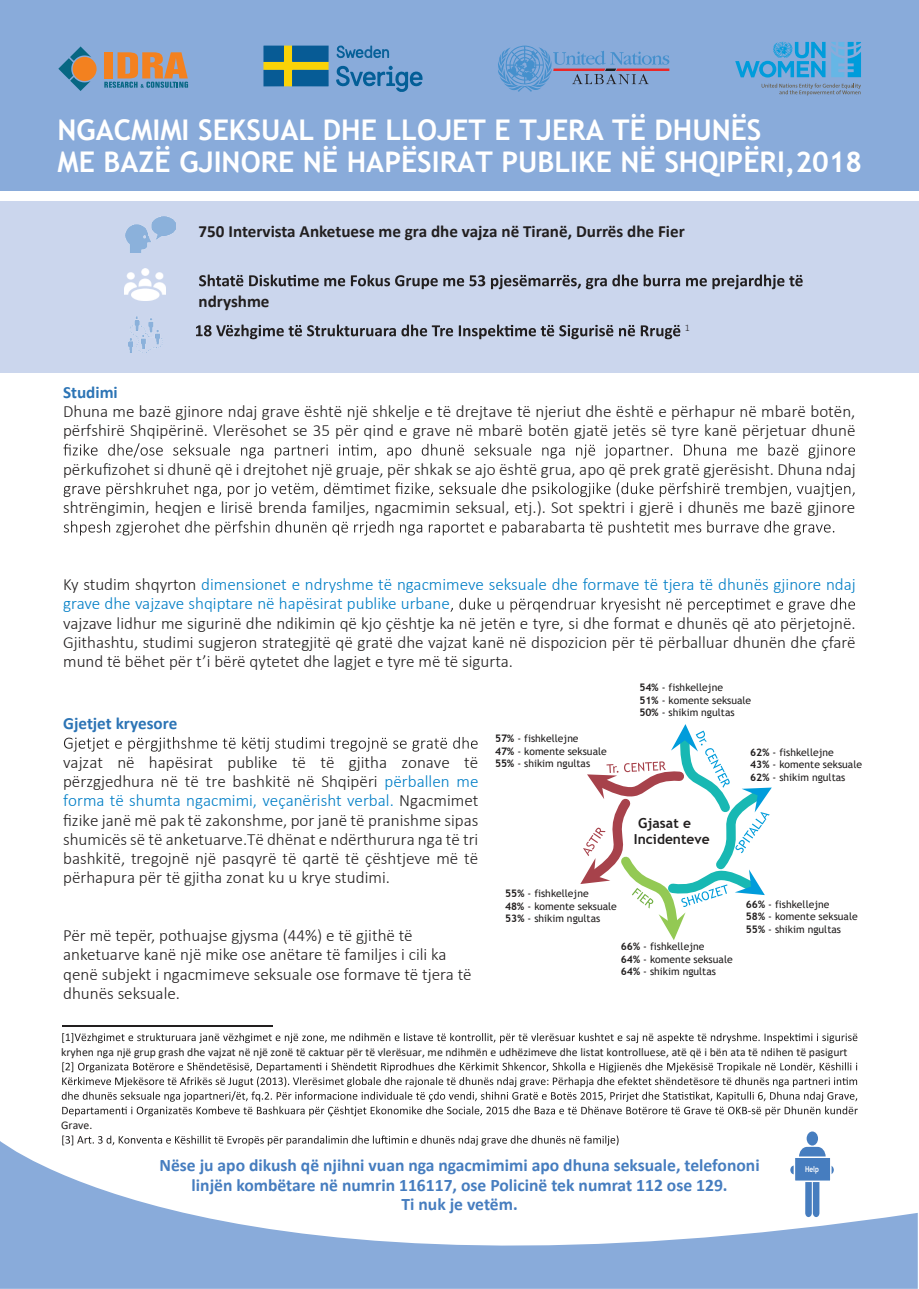
<style>
.page{position:relative;width:919px;height:1289px;background:#fff}
.page>*{position:absolute;margin:0;border:0;box-sizing:border-box;transform-origin:0 0}
.t1{font:700 28.5px/31.2px "Trebuchet MS";color:#fff}
.t2{font:700 17.55px/19.8px "Calibri";color:#467dbf;text-align:center}
.t3{font:300 17.1px/19.2px "Calibri";color:#221f1f}
.t4{font:300 17.1px/19.2px "Calibri";color:#007ec6}
.t5{font:700 17.1px "Calibri";color:#221f1f}
.t6{font:700 17.1px "Calibri";color:#2c74b5}
.t7{font:700 13.8px/16.6px "Trebuchet MS";color:#221f1f}
.t8{font:11.7px "Calibri";color:#221f1f}
.t9{font:10.35px/12.5px "Trebuchet MS";letter-spacing:.005em;color:#221f1f}
.t10{font:300 9.9px "Calibri";color:#221f1f}
.t11{font:700 7.95px "Trebuchet MS";color:#fff;scale:.81 1}
.s1{color:#221f1f}
.s2{color:#007ec6}
.s3{font-weight:700}
</style>
<div class="page">
<div style="left:0;top:201px;width:918px;height:172px;background:#cbd6ed"></div>
<hr style="left:62px;top:1025px;width:211px;height:1px;background:#221f1f">
<img style="left:128px;top:317px;width:34px;height:35px">
<img style="left:125px;top:268px;width:40px;height:33px">
<img style="left:126px;top:217px;width:49px;height:36px">
<svg style="left:199px;top:274px;width:603px;height:15px"></svg>
<svg style="left:196px;top:324px;width:484px;height:15px"></svg>
<svg style="left:63px;top:443px;width:791px;height:15px"></svg>
<svg style="left:64px;top:482px;width:790px;height:15px"></svg>
<svg style="left:64px;top:521px;width:770px;height:14px"></svg>
<svg style="left:450px;top:598px;width:404px;height:14px"></svg>
<svg style="left:64px;top:737px;width:413px;height:14px"></svg>
<svg style="left:62px;top:1033px;width:795px;height:10px"></svg>
<svg style="left:62px;top:1062px;width:795px;height:54px"></svg>
<svg style="left:62px;top:1135px;width:556px;height:5px"></svg>
<div style="left:806px;top:1131px;width:12px;height:14px;background:#467dbf;border-radius:50%"></div>
<div style="left:0;top:0;width:918px;height:191px;background:#89abda"></div>
<svg style="left:104px;top:52px;width:84px;height:36px"></svg>
<svg style="left:58px;top:46px;width:39px;height:45px"></svg>
<svg style="left:735px;top:42px;width:90px;height:35px"></svg>
<svg style="left:761px;top:83px;width:99px;height:13px"></svg>
<svg style="left:831px;top:42px;width:30px;height:35px"></svg>
<svg style="left:263px;top:46px;width:65px;height:40px;background:#4f7f6c"></svg>
<svg style="left:336px;top:46px;width:53px;height:13px"></svg>
<svg style="left:336px;top:66px;width:86px;height:26px"></svg>
<svg style="left:498px;top:46px;width:171px;height:46px"></svg>
<svg style="left:0;top:1140px;width:917px;height:148px"></svg>
<svg style="left:580px;top:724px;width:191px;height:216px"></svg>
<h1 class="t1" style="left:57px;top:117px;width:806px">NGACMIMI SEKSUAL DHE LLOJET E TJERA TË DHUNËS<br>ME BAZË GJINORE NË HAPËSIRAT PUBLIKE NË SHQIPËRI,2018</h1>
<p class="t5" style="left:198px;top:225px;width:488px">750 Intervista Anketuese me gra dhe vajza në Tiranë, Durrës dhe Fier</p>
<p class="t5" style="left:198px;top:295px;width:72px">ndryshme</p>
<p class="t10" style="left:684px;top:324px;width:7px">1</p>
<p class="t6" style="left:63px;top:386px;width:56px">Studimi</p>
<p class="t3" style="left:63px;top:403px;width:793px">Dhuna me bazë gjinore ndaj grave është një shkelje e të drejtave të njeriut dhe është e përhapur në mbarë botën, përfshirë Shqipërinë. Vlerësohet se 35 për qind e grave në mbarë botën gjatë jetës së tyre kanë përjetuar dhunë</p>
<p class="t3" style="left:63px;top:459px;width:794px">përkufizohet si dhunë që i drejtohet një gruaje, për shkak se ajo është grua, apo që prek gratë gjerësisht. Dhuna ndaj</p>
<p class="t3" style="left:63px;top:499px;width:793px">shtrëngimin, heqjen e lirisë brenda familjes, ngacmimin seksual, etj.). Sot spektri i gjerë i dhunës me bazë gjinore</p>
<p class="t4" style="left:63px;top:576px;width:794px"><span class="s1">Ky studim shqyrton</span> dimensionet e ndryshme të ngacmimeve seksuale dhe formave të tjera të dhunës gjinore ndaj grave dhe vajzave shqiptare në hapësirat publike urbane</p>
<p class="t3" style="left:63px;top:614px;width:794px;text-align:justify">vajzave lidhur me sigurinë dhe ndikimin që kjo çështje ka në jetën e tyre, si dhe format e dhunës që ato përjetojnë.<br>Gjithashtu, studimi sugjeron strategjitë që gratë dhe vajzat kanë në dispozicion për të përballuar dhunën dhe çfarë mund të bëhet për t’i bërë qytetet dhe lagjet e tyre më të sigurta.</p>
<p class="t6" style="left:63px;top:717px;width:116px">Gjetjet kryesore</p>
<p class="t3" style="left:63px;top:753px;width:417px;text-align:justify">vajzat në hapësirat publike të të gjitha zonave të përzgjedhura në të tre bashkitë në Shqipëri <span class="s2">përballen me forma të shumta ngacmimi, veçanërisht verbal.</span> Ngacmimet fizike janë më pak të zakonshme, por janë të pranishme sipas shumicës së të anketuarve.Të dhënat e ndërthurura nga të tri bashkitë, tregojnë një pasqyrë të qartë të çështjeve më të përhapura për të gjitha zonat ku u krye studimi.</p>
<p class="t3" style="left:63px;top:927px;width:410px">Për më tepër, pothuajse gjysma (44%) e të gjithë të anketuarve kanë një mike ose anëtare të familjes i cili ka qenë subjekt i ngacmimeve seksuale ose formave të tjera të dhunës seksuale.</p>
<p class="t9" style="left:495px;top:733px;width:113px"><span class="s3">57%</span> - fishkellejne<br><span class="s3">47%</span> - komente seksuale<br><span class="s3">55%</span> - shikim ngultas</p>
<p class="t9" style="left:505px;top:888px;width:113px"><span class="s3">55%</span> - fishkellejne<br><span class="s3">48%</span> - komente seksuale<br><span class="s3">53%</span> - shikim ngultas</p>
<p class="t9" style="left:639px;top:682px;width:113px"><span class="s3">54%</span> - fishkellejne<br><span class="s3">51%</span> - komente seksuale<br><span class="s3">50%</span> - shikim ngultas</p>
<p class="t9" style="left:750px;top:747px;width:113px"><span class="s3">62%</span> - fishkellejne<br><span class="s3">43%</span> - komente seksuale<br><span class="s3">62%</span> - shikim ngultas</p>
<p class="t7" style="left:633px;top:815px;width:77px;text-indent:4px">Gjasat e<br>Incidenteve</p>
<p class="t9" style="left:745px;top:898px;width:113px"><span class="s3">66%</span> - fishkellejne<br><span class="s3">58%</span> - komente seksuale<br><span class="s3">55%</span> - shikim ngultas</p>
<p class="t9" style="left:620px;top:941px;width:113px"><span class="s3">66%</span> - fishkellejne<br><span class="s3">64%</span> - komente seksuale<br><span class="s3">64%</span> - shikim ngultas</p>
<p class="t8" style="left:61px;top:1047px;width:787px">kryhen nga një grup grash dhe vajzat në një zonë të caktuar për të vlerësuar, me ndihmën e udhëzimeve dhe listat kontrolluese, atë që i bën ata të ndihen të pasigurt</p>
<p class="t8" style="left:61px;top:1120px;width:33px">Grave.</p>
<p class="t2" style="left:159px;top:1156px;width:601px">Nëse ju apo dikush që njihni vuan nga ngacmimimi apo dhuna seksuale, telefononi linjën kombëtare në numrin 116117, ose Policinë tek numrat 112 ose 129.<br>Ti nuk je vetëm.</p>
<p class="t11" style="left:804px;top:1165px;width:19px">Help</p>
</div>
